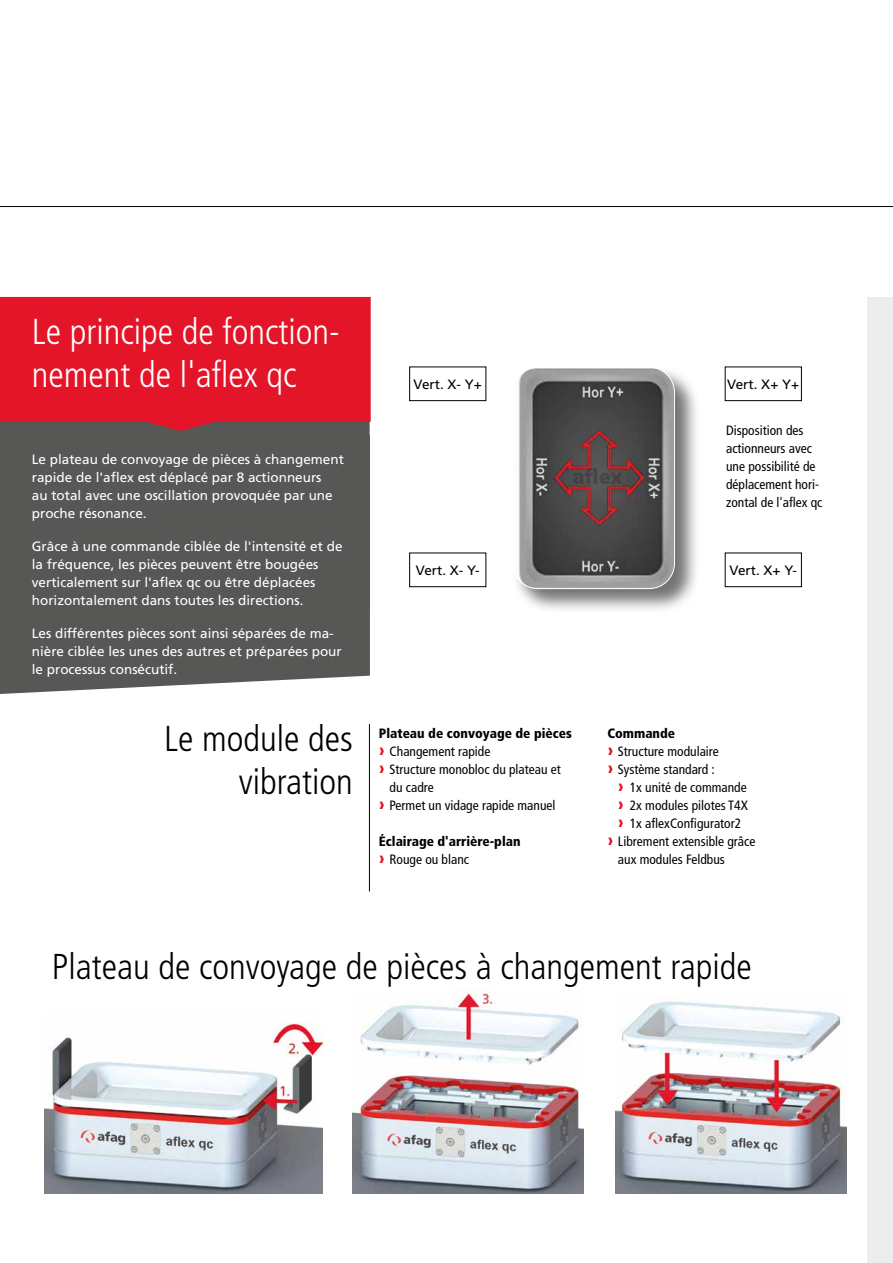
<style>
.page{position:relative;width:893px;height:1263px;background:#fff}
.page>*{position:absolute;margin:0;border:0;box-sizing:border-box;transform-origin:0 0}
.t1{font:300 condensed 36px/43.5px "Frutiger LT Pro";color:#000;text-align:right}
.t2{font:300 condensed 36px/43.5px "Frutiger LT Pro";color:#fff}
.t3{font:13.5px/18px "Frutiger LT Pro";color:#fff}
.t4{font:condensed 13.5px/18px "Frutiger LT Pro";color:#000}
.t5{font:900 condensed 13.5px/18px "Frutiger LT Pro";color:#000}
.t6{font:13.5px "Frutiger LT Pro";color:#000}
.s1{font-weight:900;font-size:18px;color:#e41529}
.s2{font-size:18px;color:#e41529}
.s3{font-weight:400}
</style>
<div class="page">
<div style="left:867px;top:298px;width:26px;height:965px;background:#ededed"></div>
<div style="left:511px;top:366px;width:189px;height:248px;background:#000;opacity:.55"></div>
<img style="left:512px;top:367px;width:162px;height:222px">
<div style="left:512px;top:367px;width:163px;height:222px;border:1px solid #fff;border-radius:25px"></div>
<div style="left:0;top:435px;width:370px;height:259px;background:#575756"></div>
<svg style="left:0;top:296px;width:371px;height:136px;background:#da1b2d"></svg>
<hr style="left:0;top:206px;width:893px;height:1px;background:#000">
<img style="left:45px;top:1022px;width:277px;height:172px">
<img style="left:353px;top:990px;width:230px;height:204px">
<img style="left:616px;top:1001px;width:230px;height:193px">
<hr style="left:369px;top:724px;width:1px;height:167px;background:#000">
<div style="left:725px;top:553px;width:76px;height:34px;border:1px solid #000"></div>
<div style="left:725px;top:367px;width:76px;height:34px;border:1px solid #000"></div>
<div style="left:409px;top:553px;width:77px;height:34px;border:1px solid #000"></div>
<div style="left:409px;top:367px;width:77px;height:34px;border:1px solid #000"></div>
<h1 class="t2" style="left:32px;top:310px;width:310px">Le principe de fonction&shy;nement de l'aflex qc</h1>
<p class="t3" style="left:32px;top:450px;width:314px">Le plateau de convoyage de pièces à changement rapide de l'aflex est déplacé par 8 actionneurs<br>au total avec une oscillation provoquée par une proche résonance.</p>
<p class="t3" style="left:32px;top:537px;width:312px">Grâce à une commande ciblée de l'intensité et de la fréquence, les pièces peuvent être bougées verticalement sur l'aflex qc ou être déplacées horizontalement dans toutes les directions.</p>
<p class="t3" style="left:32px;top:624px;width:311px">Les différentes pièces sont ainsi séparées de ma&shy;nière ciblée les unes des autres et préparées pour le processus consécutif.</p>
<p class="t6" style="left:414px;top:376px;width:70px">Vert. X- Y+</p>
<p class="t6" style="left:416px;top:562px;width:65px">Vert. X- Y-</p>
<p class="t6" style="left:727px;top:376px;width:73px">Vert. X+ Y+</p>
<p class="t4" style="left:726px;top:422px;width:98px">Disposition des actionneurs avec une possibilité de déplacement hori&shy;zontal de l'aflex qc</p>
<p class="t6" style="left:730px;top:562px;width:69px">Vert. X+ Y-</p>
<h1 class="t1" style="left:164px;top:717px;width:190px">Le module des vibration</h1>
<p class="t5" style="left:607px;top:724px;width:69px">Commande</p>
<p class="t5" style="left:379px;top:724px;width:194px">Plateau de convoyage de pièces</p>
<p class="t4" style="left:379px;top:743px;width:113px"><span class="s1">›</span> Changement rapide</p>
<p class="t4" style="left:379px;top:761px;width:183px"><span class="s1">›</span> Structure monobloc du plateau et</p>
<p class="t4" style="left:390px;top:779px;width:46px">du cadre</p>
<p class="t4" style="left:379px;top:797px;width:178px"><span class="s1">›</span> Permet un vidage rapide manuel</p>
<p class="t5" style="left:379px;top:832px;width:143px">Éclairage d'arrière-plan <span class="s2">›</span> <span class="s3">Rouge ou blanc</span></p>
<p class="t4" style="left:607px;top:743px;width:113px"><span class="s1">›</span> Structure modulaire</p>
<p class="t4" style="left:607px;top:761px;width:109px"><span class="s1">›</span> Système standard :</p>
<p class="t4" style="left:618px;top:779px;width:130px"><span class="s1">›</span> 1x unité de commande</p>
<p class="t4" style="left:618px;top:797px;width:132px"><span class="s1">›</span> 2x modules pilotes T4X</p>
<p class="t4" style="left:618px;top:815px;width:125px"><span class="s1">›</span> 1x aflexConfigurator2</p>
<p class="t4" style="left:607px;top:833px;width:150px"><span class="s1">›</span> Librement extensible grâce</p>
<p class="t4" style="left:618px;top:851px;width:108px">aux modules Feldbus</p>
<h1 class="t1" style="left:52px;top:945px;width:701px">Plateau de convoyage de pièces à changement rapide</h1>
</div>
